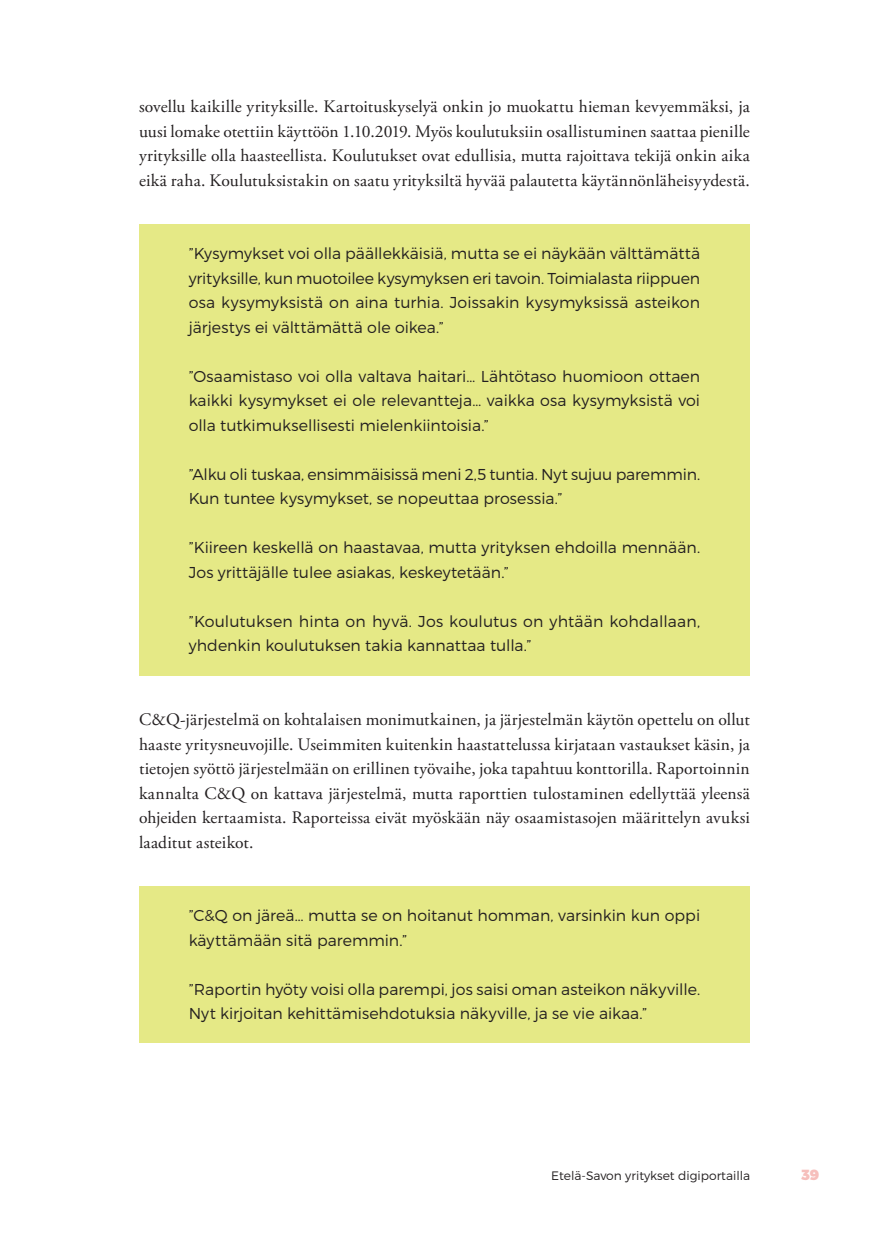
<style>
.page{position:relative;width:874px;height:1241px;background:#fff}
.page>*{position:absolute;margin:0;border:0;box-sizing:border-box;transform-origin:0 0}
.t1{font:17.5px/24.5px "Adobe Garamond Pro";letter-spacing:.01em;color:#231f20;text-align:justify}
.t2{font:300 15.75px/24.5px "Montserrat";color:#231f20}
.t3{font:900 14.7px "Montserrat";color:#f6bfbc}
.t4{font:300 12.25px "Montserrat";color:#231f20}
</style>
<div class="page">
<div style="left:139px;top:224px;width:610px;height:132px;background:#e5e986"></div>
<div style="left:139px;top:346px;width:610px;height:108px;background:#e5e986"></div>
<div style="left:139px;top:444px;width:610px;height:84px;background:#e5e986"></div>
<div style="left:139px;top:518px;width:610px;height:83px;background:#e5e986"></div>
<div style="left:139px;top:591px;width:610px;height:84px;background:#e5e986"></div>
<div style="left:139px;top:885px;width:610px;height:84px;background:#e5e986"></div>
<div style="left:139px;top:959px;width:610px;height:83px;background:#e5e986"></div>
<p class="t1" style="left:139px;top:95px;width:612px">sovellu kaikille yrityksille. Kartoituskyselyä onkin jo muokattu hieman kevyemmäksi, ja uusi lomake otettiin käyttöön 1.10.2019. Myös koulutuksiin osallistuminen saattaa pienille yrityksille olla haasteellista. Koulutukset ovat edullisia, mutta rajoittava tekijä onkin aika eikä raha. Koulutuksistakin on saatu yrityksiltä hyvää palautetta käytännönläheisyydestä.</p>
<p class="t2" style="left:189px;top:241px;width:512px;text-align:justify">”Kysymykset voi olla päällekkäisiä, mutta se ei näykään välttämättä yrityksille, kun muotoilee kysymyksen eri tavoin. Toimialasta riippuen osa kysymyksistä on aina turhia. Joissakin kysymyksissä asteikon järjestys ei välttämättä ole oikea.”</p>
<p class="t2" style="left:189px;top:363px;width:512px;text-align:justify">”Osaamistaso voi olla valtava haitari… Lähtötaso huomioon ottaen kaikki kysymykset ei ole relevantteja… vaikka osa kysymyksistä voi olla tutkimuksellisesti mielenkiintoisia.”</p>
<p class="t2" style="left:189px;top:461px;width:512px">”Alku oli tuskaa, ensimmäisissä meni 2,5 tuntia. Nyt sujuu paremmin.<br>Kun tuntee kysymykset, se nopeuttaa prosessia.”</p>
<p class="t2" style="left:189px;top:535px;width:512px">”Kiireen keskellä on haastavaa, mutta yrityksen ehdoilla mennään.<br>Jos yrittäjälle tulee asiakas, keskeytetään.”</p>
<p class="t2" style="left:189px;top:608px;width:512px">”Koulutuksen hinta on hyvä. Jos koulutus on yhtään kohdallaan, yhdenkin koulutuksen takia kannattaa tulla.”</p>
<p class="t1" style="left:139px;top:707px;width:612px">C&amp;Q-järjestelmä on kohtalaisen monimutkainen, ja järjestelmän käytön opettelu on ollut haaste yritysneuvojille. Useimmiten kuitenkin haastattelussa kirjataan vastaukset käsin, ja tietojen syöttö järjestelmään on erillinen työvaihe, joka tapahtuu konttorilla. Raportoinnin kannalta C&amp;Q on kattava järjestelmä, mutta raporttien tulostaminen edellyttää yleensä ohjeiden kertaamista. Raporteissa eivät myöskään näy osaamistasojen määrittelyn avuksi laaditut asteikot.</p>
<p class="t2" style="left:189px;top:902px;width:512px">”C&amp;Q on järeä… mutta se on hoitanut homman, varsinkin kun oppi käyttämään sitä paremmin.”</p>
<p class="t2" style="left:189px;top:976px;width:512px">”Raportin hyöty voisi olla parempi, jos saisi oman asteikon näkyville.<br>Nyt kirjoitan kehittämisehdotuksia näkyville, ja se vie aikaa.”</p>
<p class="t4" style="left:551px;top:1167px;width:200px">Etelä-Savon yritykset digiportailla</p>
<p class="t3" style="left:801px;top:1165px;width:19px">39</p>
</div>
